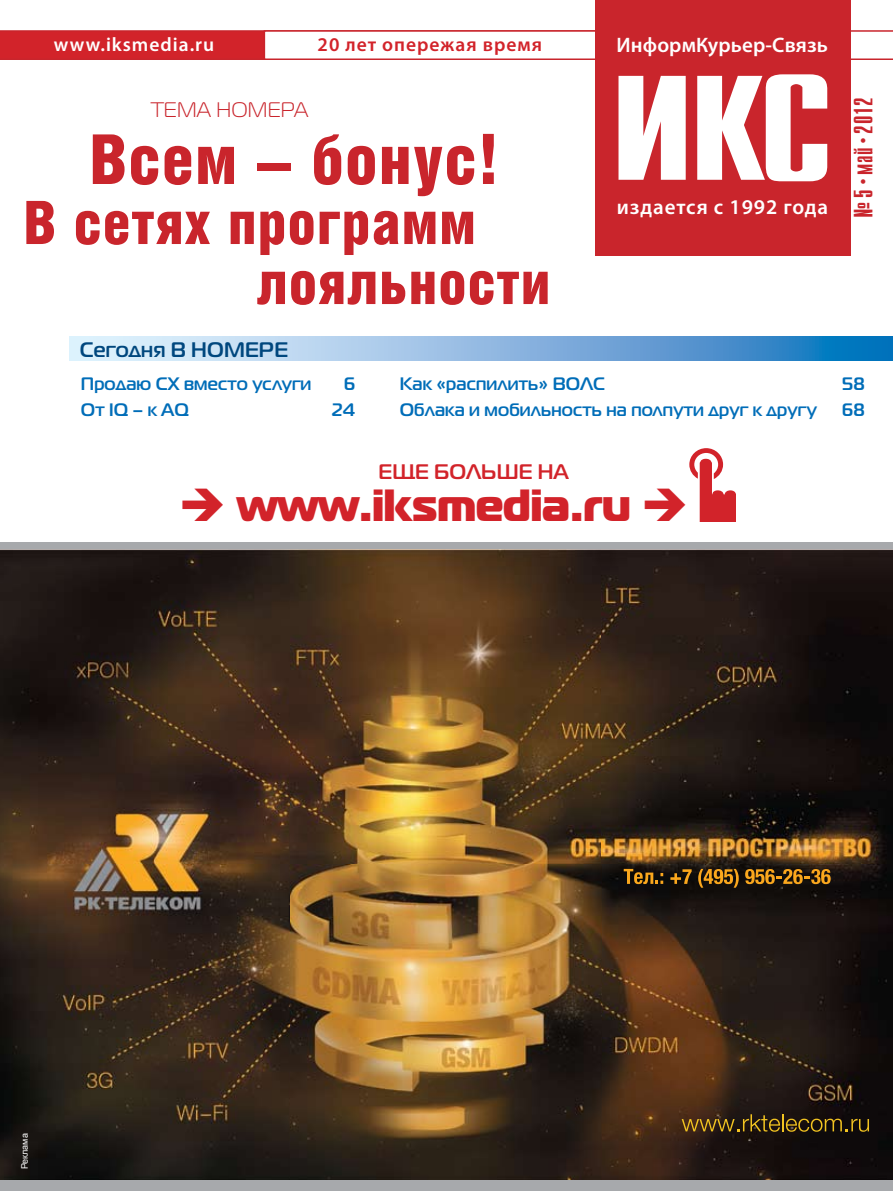
<style>
.page{position:relative;width:893px;height:1191px;background:#fff}
.page>*{position:absolute;margin:0;border:0;box-sizing:border-box;transform-origin:0 0}
.t1{font:900 69px "Helios Cond";letter-spacing:.01em;color:#c9252c}
.t2{font:900 60px/60px "Helios Cond";letter-spacing:.01em;color:#c9252c}
.t3{font:45px "Magistral Black C";color:#d2232a}
.t4{font:26.4px "Compact C";letter-spacing:.025em;color:#c9252c}
.t5{font:600 21px "Myriad Pro";letter-spacing:.005em;color:#fff}
.t6{font:600 21px "Myriad Pro";letter-spacing:.045em;color:#fff}
.t7{font:700 21px "Magistral C";letter-spacing:.01em;color:#00477e}
.t8{font:700 21px "Magistral C";letter-spacing:.01em;color:#d2232a}
.t9{font:21px "Magistral C";letter-spacing:.01em;color:#c9252c}
.t10{font:600 19.5px "Myriad Pro";letter-spacing:.05em;color:#d2232a}
.t11{font:600 19.5px "Myriad Pro";letter-spacing:.05em;color:#fff}
.t12{font:700 18px "Magistral C";letter-spacing:.01em;color:#006db8}
.t13{font:9px "Arial";color:#fff}
</style>
<div class="page">
<div style="left:0;top:542px;width:893px;height:649px;background:#a7a9ac"></div>
<img style="left:0;top:549px;width:893px;height:630px">
<svg style="left:624px;top:869px;width:39px;height:15px"></svg>
<svg style="left:670px;top:869px;width:22px;height:15px"></svg>
<svg style="left:698px;top:869px;width:41px;height:18px"></svg>
<svg style="left:745px;top:869px;width:86px;height:15px"></svg>
<svg style="left:682px;top:1114px;width:187px;height:17px;background:#4c3913"></svg>
<svg style="left:689px;top:448px;width:47px;height:73px"></svg>
<svg style="left:0;top:30px;width:893px;height:30px"></svg>
<div style="left:595px;top:0;width:255px;height:255px;background:#c9252c"></div>
<svg style="left:618px;top:76px;width:68px;height:104px;background:#f6dbdd"></svg>
<svg style="left:697px;top:74px;width:130px;height:107px"></svg>
<svg style="left:69px;top:336px;width:824px;height:24px;background:#87b7e0"></svg>
<p class="t11" style="left:54px;top:32px;width:162px">www.iksmedia.ru</p>
<p class="t10" style="left:318px;top:32px;width:226px">20 лет опережая время</p>
<p class="t5" style="left:617px;top:32px;width:213px">ИнформКурьер-Связь</p>
<h3 class="t4" style="left:850px;top:218px;width:122px;rotate:-90deg">№ 5•май•2012</h3>
<p class="t9" style="left:151px;top:99px;width:159px">ТЕМА НОМЕРА</p>
<h1 class="t1" style="left:89px;top:120px;width:412px">Всем – бонус!</h1>
<h2 class="t2" style="left:257px;top:192px;width:295px;text-indent:-233px">В сетях программ лояльности</h2>
<p class="t7" style="left:80px;top:337px;width:210px">Сегодня В НОМЕРЕ</p>
<p class="t12" style="left:400px;top:373px;width:207px">Как «распилить» ВОЛС</p>
<p class="t12" style="left:842px;top:373px;width:24px">58</p>
<p class="t12" style="left:400px;top:399px;width:419px">Облака и мобильность на полпути друг к другу</p>
<p class="t12" style="left:842px;top:399px;width:25px">68</p>
<p class="t6" style="left:617px;top:193px;width:213px">издается с 1992 года</p>
<p class="t12" style="left:81px;top:373px;width:232px">Продаю СХ вместо услуги</p>
<p class="t12" style="left:344px;top:373px;width:13px">6</p>
<p class="t12" style="left:81px;top:399px;width:110px">От IQ – к AQ</p>
<p class="t12" style="left:331px;top:399px;width:25px">24</p>
<p class="t8" style="left:378px;top:459px;width:191px">ЕЩЕ БОЛЬШЕ НА</p>
<h3 class="t3" style="left:179px;top:476px;width:512px">➔ www.iksmedia.ru ➔</h3>
<p class="t13" style="left:19px;top:1169px;width:38px;rotate:-90deg">Реклама</p>
</div>
